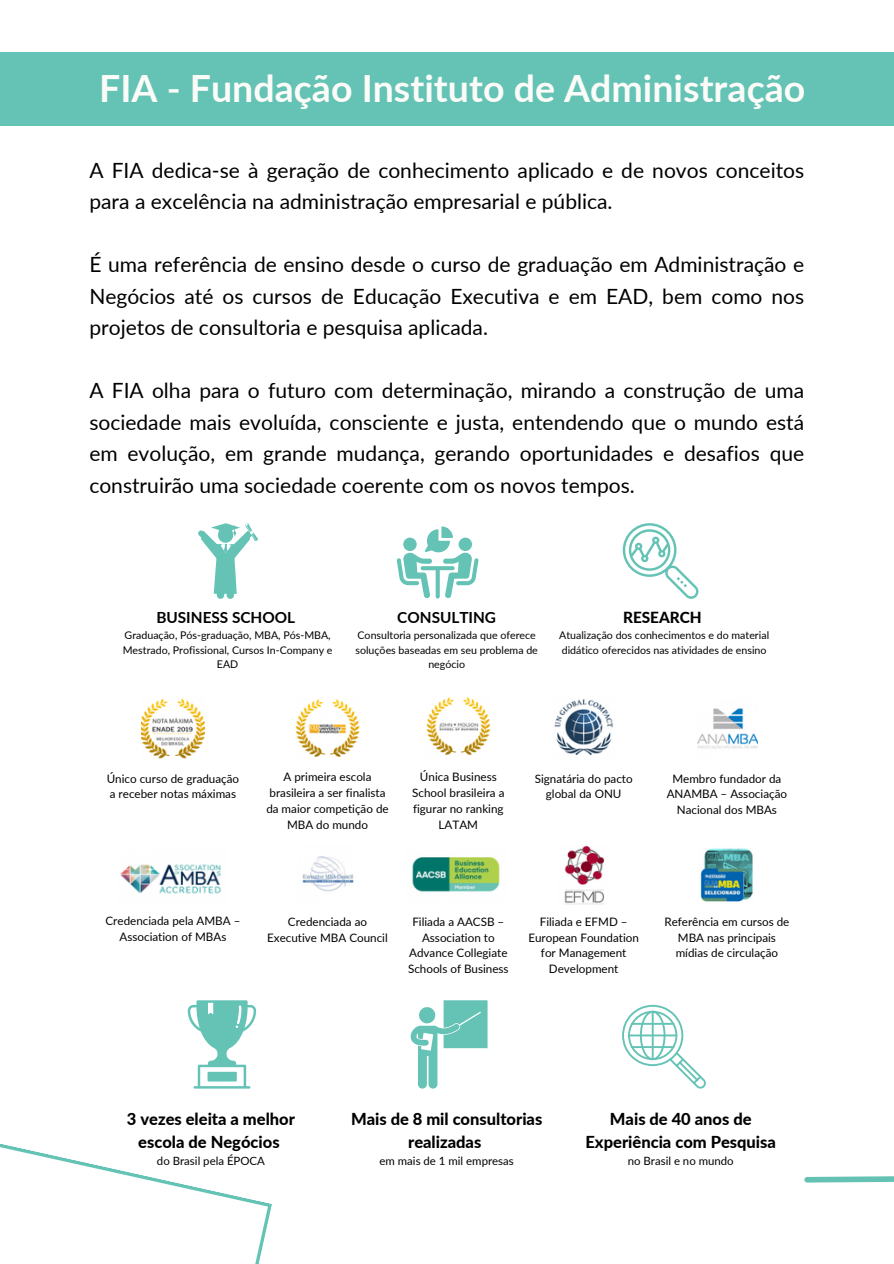
<style>
.page{position:relative;width:894px;height:1264px;background:#fff}
.page>*{position:absolute;margin:0;border:0;box-sizing:border-box;transform-origin:0 0}
.t1{font:700 37.5px "Lato";color:#fbfbf8}
.t2{font:21px/31.5px "Lato";color:#000;text-align:justify}
.t3{font:800 16.5px/22.8px "Lato";color:#000;text-align:center}
.t4{font:700 15.3px "Lato";color:#000}
.t5{font:800 15.3px "Lato";color:#000}
.t6{font:11.7px/15.8px "Lato";color:#000;text-align:center}
.t7{font:11.4px "Lato";color:#000}
.t8{font:10.65px/14.1px "Lato";color:#000;text-align:center}
</style>
<div class="page">
<div style="left:0;top:53px;width:893px;height:73px;background:#64c3b5"></div>
<svg style="left:198px;top:523px;width:60px;height:76px"></svg>
<svg style="left:441px;top:526px;width:12px;height:12px"></svg>
<svg style="left:396px;top:529px;width:82px;height:69px"></svg>
<svg style="left:622px;top:523px;width:76px;height:76px"></svg>
<img style="left:141px;top:698px;width:63px;height:61px">
<img style="left:295px;top:699px;width:64px;height:58px">
<img style="left:426px;top:697px;width:64px;height:58px">
<img style="left:554px;top:699px;width:60px;height:56px">
<img style="left:697px;top:708px;width:59px;height:41px">
<img style="left:120px;top:864px;width:102px;height:30px">
<img style="left:302px;top:856px;width:52px;height:36px">
<img style="left:412px;top:857px;width:88px;height:35px">
<img style="left:564px;top:845px;width:41px;height:59px">
<img style="left:700px;top:848px;width:53px;height:54px">
<svg style="left:188px;top:1000px;width:68px;height:40px"></svg>
<svg style="left:410px;top:1000px;width:77px;height:88px"></svg>
<svg style="left:622px;top:1004px;width:83px;height:84px"></svg>
<svg style="left:0;top:1040px;width:272px;height:223px"></svg>
<svg style="left:804px;top:1176px;width:89px;height:7px"></svg>
<p class="t1" style="left:99px;top:65px;width:707px">FIA - Fundação Instituto de Administração</p>
<p class="t2" style="left:89px;top:154px;width:716px">A FIA dedica-se à geração de conhecimento aplicado e de novos conceitos para a excelência na administração empresarial e pública.</p>
<p class="t2" style="left:89px;top:248px;width:716px">É uma referência de ensino desde o curso de graduação em Administração e Negócios até os cursos de Educação Executiva e em EAD, bem como nos projetos de consultoria e pesquisa aplicada.</p>
<p class="t2" style="left:89px;top:374px;width:716px">A FIA olha para o futuro com determinação, mirando a construção de uma sociedade mais evoluída, consciente e justa, entendendo que o mundo está em evolução, em grande mudança, gerando oportunidades e desafios que construirão uma sociedade coerente com os novos tempos.</p>
<h1 class="t4" style="left:156px;top:608px;width:140px">BUSINESS SCHOOL</h1>
<h1 class="t8" style="left:123px;top:628px;width:211px">Graduação, Pós-graduação, MBA, Pós-MBA,<br>Mestrado, Profissional, Cursos In-Company e<br>EAD</h1>
<h2 class="t4" style="left:397px;top:608px;width:100px">CONSULTING</h2>
<h2 class="t8" style="left:355px;top:628px;width:184px">Consultoria personalizada que oferece soluções baseadas em seu problema de negócio</h2>
<h2 class="t5" style="left:623px;top:608px;width:80px">RESEARCH</h2>
<h2 class="t8" style="left:559px;top:628px;width:211px;text-align:left">Atualização dos conhecimentos e do material didático oferecidos nas atividades de ensino</h2>
<p class="t6" style="left:107px;top:770px;width:134px;text-align:left">Único curso de graduação a receber notas máximas</p>
<p class="t6" style="left:266px;top:769px;width:124px">A primeira escola brasileira a ser finalista da maior competição de<br>MBA do mundo</p>
<p class="t6" style="left:412px;top:769px;width:94px">Única Business<br>School brasileira a figurar no ranking<br>LATAM</p>
<p class="t6" style="left:534px;top:770px;width:99px">Signatária do pacto global da ONU</p>
<p class="t6" style="left:666px;top:770px;width:122px">Membro fundador da<br>ANAMBA – Associação<br>Nacional dos MBAs</p>
<p class="t6" style="left:105px;top:912px;width:136px">Credenciada pela AMBA –<br>Association of MBAs</p>
<p class="t6" style="left:267px;top:913px;width:122px">Credenciada ao<br>Executive MBA Council</p>
<p class="t6" style="left:408px;top:913px;width:102px">Filiada a AACSB –<br>Association to<br>Advance Collegiate<br>Schools of Business</p>
<p class="t6" style="left:528px;top:913px;width:112px">Filiada e EFMD –<br>European Foundation for Management<br>Development</p>
<p class="t6" style="left:664px;top:913px;width:127px">Referência em cursos de<br>MBA nas principais mídias de circulação</p>
<p class="t3" style="left:127px;top:1106px;width:169px">3 vezes eleita a melhor escola de Negócios</p>
<p class="t7" style="left:157px;top:1153px;width:109px">do Brasil pela ÉPOCA</p>
<p class="t3" style="left:351px;top:1106px;width:193px">Mais de 8 mil consultorias realizadas</p>
<p class="t7" style="left:379px;top:1153px;width:136px">em mais de 1 mil empresas</p>
<p class="t3" style="left:585px;top:1106px;width:192px">Mais de 40 anos de<br>Experiência com Pesquisa</p>
<p class="t7" style="left:627px;top:1153px;width:107px">no Brasil e no mundo</p>
</div>
